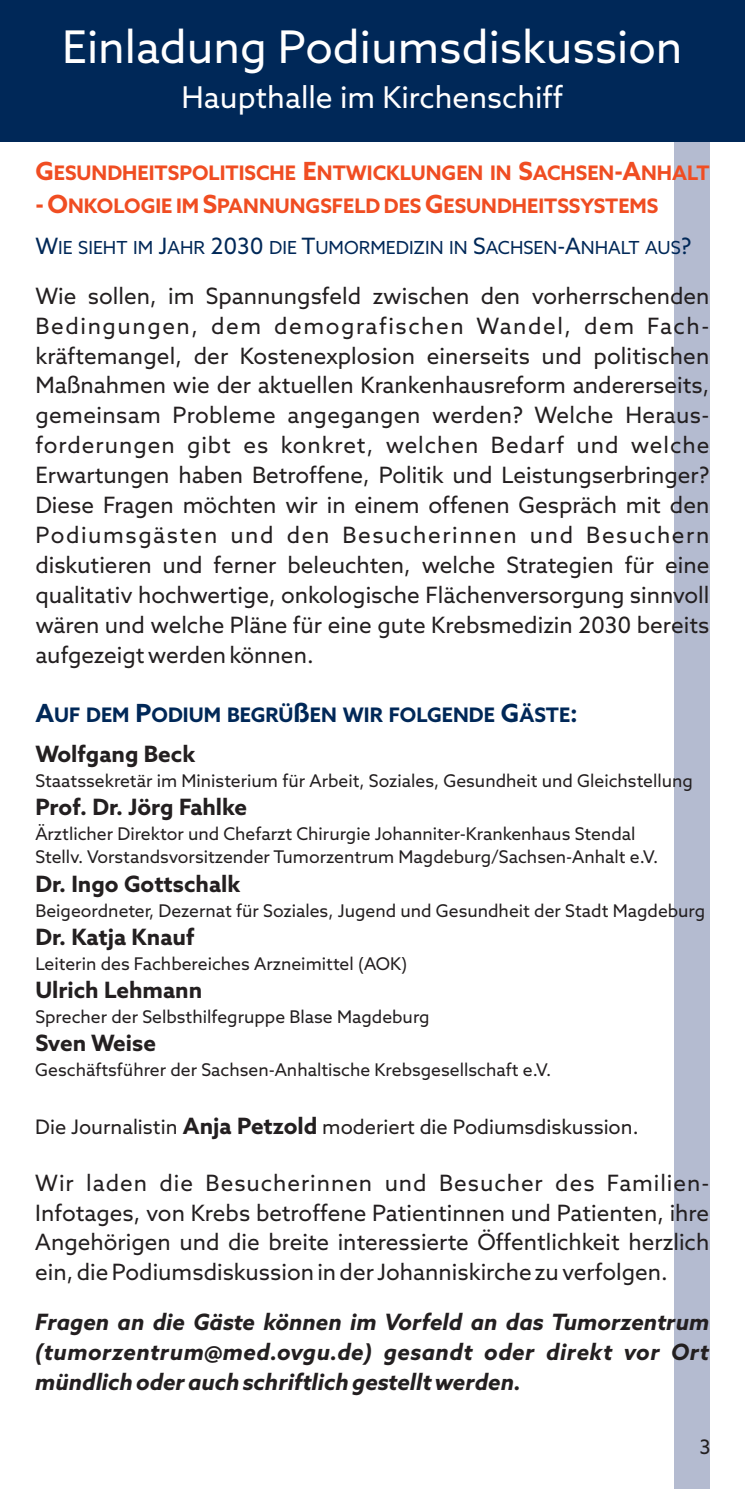
<style>
.page{position:relative;width:745px;height:1489px;background:#fff}
.page>*{position:absolute;margin:0;border:0;box-sizing:border-box;transform-origin:0 0}
.t1{font:45px "Azo Sans";color:#fff}
.t2{font:30px "Azo Sans";color:#fff}
.t3{font:22.5px/30px "Azo Sans";color:#231f20;text-align:justify}
.t4{font:italic 700 22.5px/30px "Azo Sans";color:#231f20;text-align:justify}
.t5{font:700 22.5px "Azo Sans";color:#231f20}
.t6{font:700 20px "Azo Sans";color:#f04d22}
.t7{font:20px "Azo Sans";color:#231f20}
.t8{font:700 20px "Azo Sans";color:#002858}
.t9{font:18px "Azo Sans";color:#002858}
.t10{font:17.5px/23.2px "Azo Sans";color:#231f20}
.s1{font-size:25px}
.s2{font-size:22.5px}
.s3{font-weight:700;font-size:22.5px}
</style>
<div class="page">
<div style="left:0;top:0;width:744px;height:142px;background:#002858"></div>
<h1 class="t1" style="left:62px;top:29px;width:621px">Einladung Podiumsdiskussion</h1>
<h2 class="t2" style="left:181px;top:85px;width:383px">Haupthalle im Kirchenschiff</h2>
<p class="t6" style="left:35px;top:165px;width:675px"><span class="s1">G</span>ESUNDHEITSPOLITISCHE <span class="s1">E</span>NTWICKLUNGEN IN <span class="s1">S</span>ACHSEN<span class="s1">-A</span>NHALT</p>
<p class="t6" style="left:35px;top:198px;width:624px"><span class="s1">- O</span>NKOLOGIE IM <span class="s1">S</span>PANNUNGSFELD DES <span class="s1">G</span>ESUNDHEITSSYSTEMS</p>
<p class="t9" style="left:35px;top:240px;width:657px"><span class="s2">W</span>IE SIEHT IM <span class="s2">J</span>AHR <span class="s2">2030</span> DIE <span class="s2">T</span>UMORMEDIZIN IN <span class="s2">S</span>ACHSEN<span class="s2">-A</span>NHALT AUS<span class="s2">?</span></p>
<p class="t3" style="left:35px;top:283px;width:675px">Wie sollen, im Spannungsfeld zwischen den vorherrschenden Bedingungen, dem demografischen Wandel, dem Fach&shy;kräftemangel, der Kostenexplosion einerseits und politischen Maßnahmen wie der aktuellen Krankenhausreform andererseits, gemeinsam Probleme angegangen werden? Welche Heraus&shy;forderungen gibt es konkret, welchen Bedarf und welche Erwartungen haben Betroffene, Politik und Leistungserbringer?<br>Diese Fragen möchten wir in einem offenen Gespräch mit den Podiumsgästen und den Besucherinnen und Besuchern diskutieren und ferner beleuchten, welche Strategien für eine qualitativ hochwertige, onkologische Flächenversorgung sinnvoll wären und welche Pläne für eine gute Krebsmedizin 2030 bereits aufgezeigt werden können.</p>
<p class="t8" style="left:35px;top:706px;width:543px"><span class="s1">A</span>UF DEM <span class="s1">P</span>ODIUM BEGRÜ<span class="s1">ß</span>EN WIR FOLGENDE <span class="s1">G</span>ÄSTE<span class="s1">:</span></p>
<p class="t5" style="left:35px;top:744px;width:161px">Wolfgang Beck</p>
<p class="t10" style="left:35px;top:770px;width:658px">Staatssekretär im Ministerium für Arbeit, Soziales, Gesundheit und Gleichstellung</p>
<p class="t5" style="left:35px;top:798px;width:213px">Prof. Dr. Jörg Fahlke</p>
<p class="t10" style="left:35px;top:823px;width:624px">Ärztlicher Direktor und Chefarzt Chirurgie Johanniter-Krankenhaus Stendal<br>Stellv. Vorstandsvorsitzender Tumorzentrum Magdeburg/Sachsen-Anhalt e.V.</p>
<p class="t5" style="left:35px;top:874px;width:206px">Dr. Ingo Gottschalk</p>
<p class="t10" style="left:35px;top:900px;width:671px">Beigeordneter, Dezernat für Soziales, Jugend und Gesundheit der Stadt Magdeburg</p>
<p class="t5" style="left:35px;top:927px;width:160px">Dr. Katja Knauf</p>
<p class="t10" style="left:35px;top:953px;width:373px">Leiterin des Fachbereiches Arzneimittel (AOK)</p>
<p class="t5" style="left:35px;top:980px;width:168px">Ulrich Lehmann</p>
<p class="t10" style="left:35px;top:1006px;width:395px">Sprecher der Selbsthilfegruppe Blase Magdeburg</p>
<p class="t5" style="left:35px;top:1033px;width:122px">Sven Weise</p>
<p class="t10" style="left:35px;top:1059px;width:517px">Geschäftsführer der Sachsen-Anhaltische Krebsgesellschaft e.V.</p>
<p class="t7" style="left:35px;top:1118px;width:604px">Die Journalistin <span class="s3">Anja Petzold</span> moderiert die Podiumsdiskussion.</p>
<p class="t3" style="left:35px;top:1169px;width:675px">Wir laden die Besucherinnen und Besucher des Familien-Infotages, von Krebs betroffene Patientinnen und Patienten, ihre Angehörigen und die breite interessierte Öffentlichkeit herzlich ein, die Podiumsdiskussion in der Johanniskirche zu verfolgen.</p>
<p class="t4" style="left:35px;top:1308px;width:675px">Fragen an die Gäste können im Vorfeld an das Tumorzentrum (tumorzentrum@med.ovgu.de) gesandt oder direkt vor Ort mündlich oder auch schriftlich gestellt werden.</p>
<p class="t7" style="left:699px;top:1437px;width:13px">3</p>
</div>
